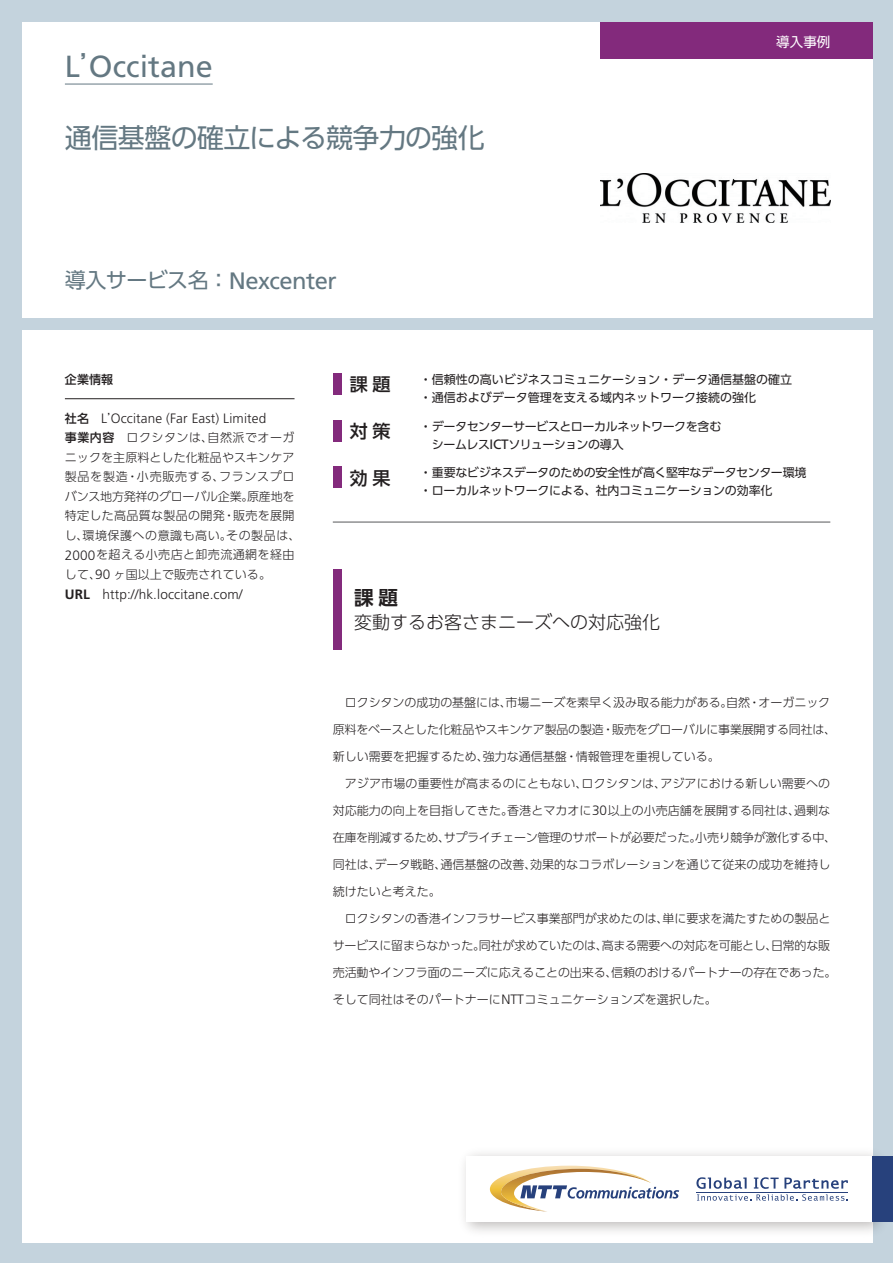
<style>
.page{position:relative;width:893px;height:1263px;background:#c4d3dd}
.page>*{position:absolute;margin:0;border:0;box-sizing:border-box;transform-origin:0 0}
.t1{font:30.45px "Frutiger";color:#647882}
.t2{font:27px "UD Shin Go Pro";letter-spacing:-.025em;color:#647882}
.t3{font:23.7px "Frutiger";letter-spacing:-.02em;color:#647882}
.t4{font:700 19.5px "UD Shin Go Pro De";color:#231f20}
.t5{font:300 18px "UD Shin Go Pro";color:#231f20}
.t6{font:500 18px "UD Shin Go Pro";color:#231f20}
.t7{font:300 13.5px "Frutiger";letter-spacing:.01em;color:#231f20}
.t8{font:13.5px "UD Shin Go Pro";color:#fff}
.t9{font:300 12px "UD Shin Go Pro";color:#231f20}
.t10{font:300 12px/19.5px "UD Shin Go Pro";letter-spacing:.025em;color:#231f20}
.t11{font:12px/18px "UD Shin Go Pro";letter-spacing:-.015em;color:#231f20}
.t12{font:300 12px "UD Shin Go Pro";letter-spacing:-.025em;color:#231f20}
.t13{font:12px/18px "UD Shin Go Pro";letter-spacing:-.035em;color:#231f20}
.t14{font:300 12px "UD Shin Go Pro";letter-spacing:-.02em;color:#231f20}
.t15{font:500 12px "UD Shin Go Pro";color:#231f20}
.s1{font-family:"UD Shin Go Pro";font-size:27px}
.s2{font-family:"UD Shin Go Pro";font-size:21px}
.s3{font-family:"UD Shin Go Pro";font-weight:500;font-size:12px}
.s4{font-family:"UD Shin Go Pro";font-size:12px}
.s5{font-weight:500}
.s6{font-family:"Frutiger";font-size:13.5px}
.s7{font-weight:700}
</style>
<div class="page">
<div style="left:22px;top:22px;width:851px;height:296px;background:#fff"></div>
<div style="left:22px;top:331px;width:851px;height:912px;background:#fff"></div>
<img style="left:464px;top:1153px;width:429px;height:79px">
<div style="left:467px;top:1156px;width:406px;height:65px;background:#fff"></div>
<svg style="left:696px;top:1177px;width:152px;height:24px"></svg>
<svg style="left:490px;top:1166px;width:189px;height:45px"></svg>
<div style="left:873px;top:1156px;width:20px;height:65px;background:#27417c"></div>
<div style="left:601px;top:22px;width:272px;height:37px;background:#832a7c"></div>
<hr style="left:65px;top:84px;width:148px;height:1px;background:#647882">
<div style="left:333px;top:373px;width:8px;height:21px;background:#832a7c"></div>
<div style="left:333px;top:420px;width:8px;height:21px;background:#832a7c"></div>
<div style="left:333px;top:467px;width:8px;height:21px;background:#832a7c"></div>
<div style="left:333px;top:569px;width:8px;height:81px;background:#832a7c"></div>
<hr style="left:333px;top:522px;width:497px;height:1px;background:#57585a">
<hr style="left:65px;top:398px;width:230px;height:1px;background:#231f20">
<img style="left:601px;top:173px;width:229px;height:49px">
<h1 class="t1" style="left:65px;top:49px;width:149px">L<span class="s1">’</span>Occitane</h1>
<h2 class="t2" style="left:65px;top:116px;width:422px">通信基盤の確立による競争力の強化</h2>
<h3 class="t3" style="left:65px;top:266px;width:273px"><span class="s2">導入サービス名：</span>Nexcenter</h3>
<p class="t8" style="left:776px;top:31px;width:56px">導入事例</p>
<p class="t15" style="left:65px;top:369px;width:50px">企業情報</p>
<p class="t7" style="left:65px;top:411px;width:203px"><span class="s3">社名　</span>L<span class="s4">’</span>Occitane (Far East) Limited</p>
<p class="t10" style="left:65px;top:427px;width:237px"><span class="s5">事業内容　</span>ロクシタンは、自然派でオーガニックを主原料とした化粧品やスキンケア製品を製造・小売販売する、フランスプロバンス地方発祥のグローバル企業。原産地を特定した高品質な製品の開発・販売を展開し、環境保護への意識も高い。その製品は、<br><span class="s6">2000</span>を超える小売店と卸売流通網を経由して、<span class="s6">90</span> ヶ国以上で販売されている。</p>
<p class="t7" style="left:65px;top:586px;width:179px"><span class="s7">URL</span> http://hk.loccitane.com/</p>
<h3 class="t6" style="left:350px;top:370px;width:42px">課題</h3>
<h3 class="t6" style="left:350px;top:416px;width:42px">対策</h3>
<h3 class="t6" style="left:350px;top:463px;width:42px">効果</h3>
<p class="t11" style="left:420px;top:370px;width:373px">・信頼性の高いビジネスコミュニケーション・データ通信基盤の確立・通信およびデータ管理を支える域内ネットワーク接続の強化</p>
<p class="t13" style="left:432px;top:417px;width:291px;text-indent:-12px">・データセンターサービスとローカルネットワークを含むシームレス<span class="s6">ICT</span>ソリューションの導入</p>
<p class="t11" style="left:420px;top:463px;width:388px">・重要なビジネスデータのための安全性が高く堅牢なデータセンター環境・ローカルネットワークによる、社内コミュニケーションの効率化</p>
<h3 class="t4" style="left:354px;top:581px;width:46px">課題</h3>
<h3 class="t5" style="left:354px;top:607px;width:307px">変動するお客さまニーズへの対応強化</h3>
<p class="t9" style="left:345px;top:693px;width:487px">ロクシタンの成功の基盤には、市場ニーズを素早く汲み取る能力がある。自然・オーガニック</p>
<p class="t14" style="left:333px;top:720px;width:505px">原料をベースとした化粧品やスキンケア製品の製造・販売をグローバルに事業展開する同社は、</p>
<p class="t9" style="left:333px;top:747px;width:389px">新しい需要を把握するため、強力な通信基盤・情報管理を重視している。</p>
<p class="t9" style="left:345px;top:774px;width:487px">アジア市場の重要性が高まるのにともない、ロクシタンは、アジアにおける新しい需要への</p>
<p class="t9" style="left:333px;top:801px;width:499px">対応能力の向上を目指してきた。香港とマカオに<span class="s6">30</span>以上の小売店舗を展開する同社は、過剰な</p>
<p class="t12" style="left:333px;top:828px;width:505px">在庫を削減するため、サプライチェーン管理のサポートが必要だった。小売り競争が激化する中、</p>
<p class="t9" style="left:333px;top:855px;width:499px">同社は、データ戦略、通信基盤の改善、効果的なコラボレーションを通じて従来の成功を維持し</p>
<p class="t9" style="left:333px;top:882px;width:110px">続けたいと考えた。</p>
<p class="t9" style="left:345px;top:909px;width:487px">ロクシタンの香港インフラサービス事業部門が求めたのは、単に要求を満たすための製品と</p>
<p class="t12" style="left:333px;top:936px;width:499px">サービスに留まらなかった。同社が求めていたのは、高まる需要への対応を可能とし、日常的な販</p>
<p class="t9" style="left:333px;top:963px;width:505px">売活動やインフラ面のニーズに応えることの出来る、信頼のおけるパートナーの存在であった。</p>
<p class="t9" style="left:333px;top:990px;width:385px">そして同社はそのパートナーに<span class="s6">NTT</span>コミュニケーションズを選択した。</p>
</div>
